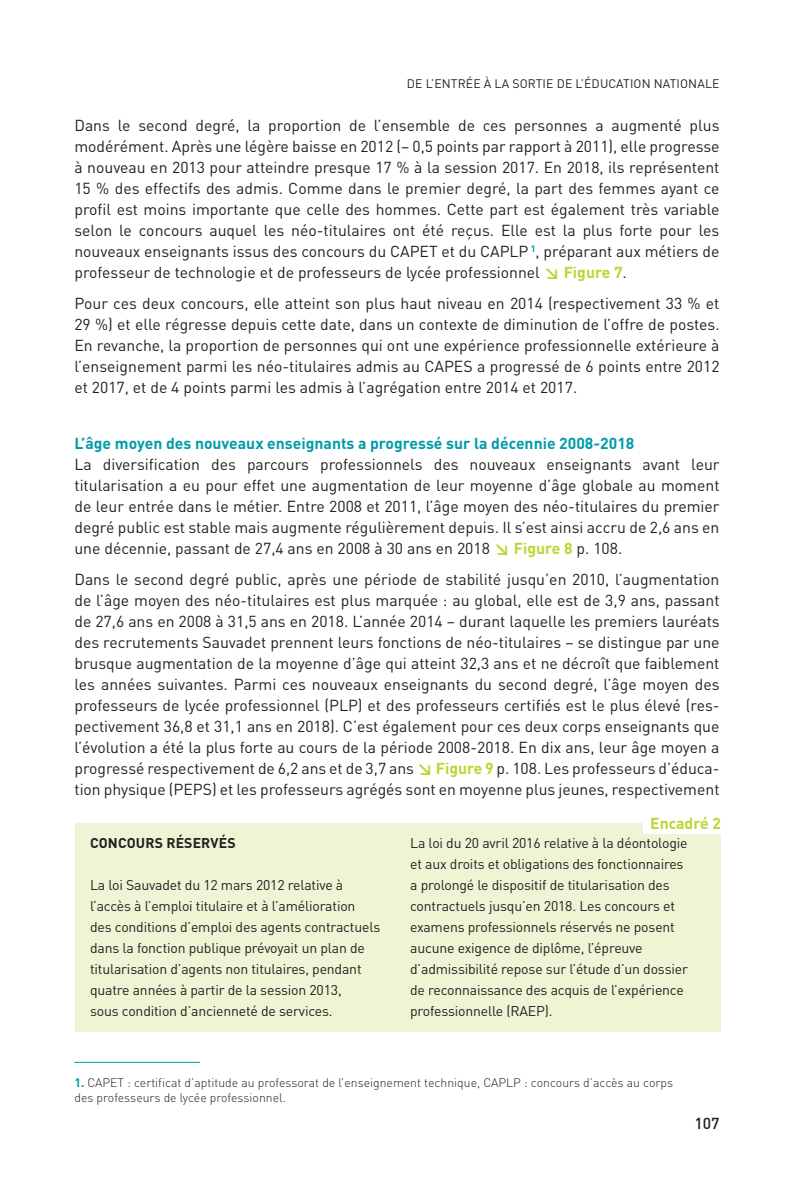
<style>
.page{position:relative;width:794px;height:1191px;background:#fff}
.page>*{position:absolute;margin:0;border:0;box-sizing:border-box;transform-origin:0 0}
.Courant{font:15.75px/21px "DINOT";color:#231f20;text-align:justify}
.Niveau_2{font:700 15.75px "DINOT";color:#009baa}
.Filet_fin_d_article{font:700 15.75px "DINOT";color:#bcd531}
.t1{font:500 15.75px "DINOT";color:#231f20}
._05_TexteEncadre{font:14px/21px "DINOT";letter-spacing:-.01em;color:#231f20}
._06_Titre1Encadre{font:700 14px "DINOT";letter-spacing:.01em;color:#231f20}
.Texte{font:300 12.25px/14.7px "DINOT";color:#231f20}
.Titre_courant__droit{font:12.25px "DINOT";letter-spacing:.01em;color:#231f20}
.s1{font-weight:700;color:#bcd531}
.s2{font-weight:700;color:#009baa}
</style>
<div class="page">
<hr style="left:74px;top:1062px;width:126px;height:1px;background:#009baa">
<div style="left:75px;top:822px;width:645px;height:209px;background:#eef4d4"></div>
<div style="left:643px;top:811px;width:85px;height:23px;background:#fff"></div>
<p class="Titre_courant__droit" style="left:407px;top:75px;width:314px">DE L’ENTRÉE À LA SORTIE DE L’ÉDUCATION NATIONALE</p>
<p class="Courant" style="left:74px;top:115px;width:646px">Dans le second degré, la proportion de l’ensemble de ces personnes a augmenté plus modérément. Après une légère baisse en 2012 (− 0,5 points par rapport à 2011), elle progresse à nouveau en 2013 pour atteindre presque 17 % à la session 2017. En 2018, ils représentent 15 % des effectifs des admis. Comme dans le premier degré, la part des femmes ayant ce profil est moins importante que celle des hommes. Cette part est également très variable selon le concours auquel les néo-titulaires ont été reçus. Elle est la plus forte pour les nouveaux enseignants issus des concours du CAPET et du CAPLP <sup>1</sup>, préparant aux métiers de professeur de technologie et de professeurs de lycée professionnel <span class="s1">↘ Figure 7</span>.</p>
<p class="Courant" style="left:74px;top:293px;width:646px">Pour ces deux concours, elle atteint son plus haut niveau en 2014 (respectivement 33 % et 29 %) et elle régresse depuis cette date, dans un contexte de diminution de l’offre de postes.<br>En revanche, la proportion de personnes qui ont une expérience professionnelle extérieure à l’enseignement parmi les néo-titulaires admis au CAPES a progressé de 6 points entre 2012 et 2017, et de 4 points parmi les admis à l’agrégation entre 2014 et 2017.</p>
<p class="Niveau_2" style="left:74px;top:433px;width:561px">L’âge moyen des nouveaux enseignants a progressé sur la décennie 2008-2018</p>
<p class="Courant" style="left:74px;top:453px;width:646px">La diversification des parcours professionnels des nouveaux enseignants avant leur titularisation a eu pour effet une augmentation de leur moyenne d’âge globale au moment de leur entrée dans le métier. Entre 2008 et 2011, l’âge moyen des néo-titulaires du premier degré public est stable mais augmente régulièrement depuis. Il s’est ainsi accru de 2,6 ans en une décennie, passant de 27,4 ans en 2008 à 30 ans en 2018 <span class="s1">↘ Figure 8</span> p. 108.</p>
<p class="Courant" style="left:74px;top:568px;width:646px">Dans le second degré public, après une période de stabilité jusqu’en 2010, l’augmentation de l’âge moyen des néo-titulaires est plus marquée : au global, elle est de 3,9 ans, passant de 27,6 ans en 2008 à 31,5 ans en 2018. L’année 2014 – durant laquelle les premiers lauréats des recrutements Sauvadet prennent leurs fonctions de néo-titulaires – se distingue par une brusque augmentation de la moyenne d’âge qui atteint 32,3 ans et ne décroît que faiblement les années suivantes. Parmi ces nouveaux enseignants du second degré, l’âge moyen des professeurs de lycée professionnel (PLP) et des professeurs certifiés est le plus élevé (res&shy;pectivement 36,8 et 31,1 ans en 2018). C’est également pour ces deux corps enseignants que l’évolution a été la plus forte au cours de la période 2008-2018. En dix ans, leur âge moyen a progressé respectivement de 6,2 ans et de 3,7 ans <span class="s1">↘ Figure 9</span> p. 108. Les professeurs d’éduca&shy;tion physique (PEPS) et les professeurs agrégés sont en moyenne plus jeunes, respectivement</p>
<p class="_06_Titre1Encadre" style="left:90px;top:834px;width:147px">CONCOURS RÉSERVÉS</p>
<p class="_05_TexteEncadre" style="left:90px;top:874px;width:292px">La loi Sauvadet du 12 mars 2012 relative à l’accès à l’emploi titulaire et à l’amélioration des conditions d’emploi des agents contractuels dans la fonction publique prévoyait un plan de titularisation d’agents non titulaires, pendant quatre années à partir de la session 2013,<br>sous condition d’ancienneté de services.</p>
<p class="Filet_fin_d_article" style="left:650px;top:812px;width:72px">Encadré 2</p>
<p class="_05_TexteEncadre" style="left:410px;top:832px;width:279px">La loi du 20 avril 2016 relative à la déontologie et aux droits et obligations des fonctionnaires a prolongé le dispositif de titularisation des contractuels jusqu’en 2018. Les concours et examens professionnels réservés ne posent aucune exigence de diplôme, l’épreuve d’admissibilité repose sur l’étude d’un dossier de reconnaissance des acquis de l’expérience professionnelle (RAEP).</p>
<p class="Texte" style="left:74px;top:1075px;width:600px"><span class="s2">1.</span> CAPET : certificat d’aptitude au professorat de l’enseignement technique, CAPLP : concours d’accès au corps des professeurs de lycée professionnel.</p>
<p class="t1" style="left:694px;top:1112px;width:27px">107</p>
</div>
